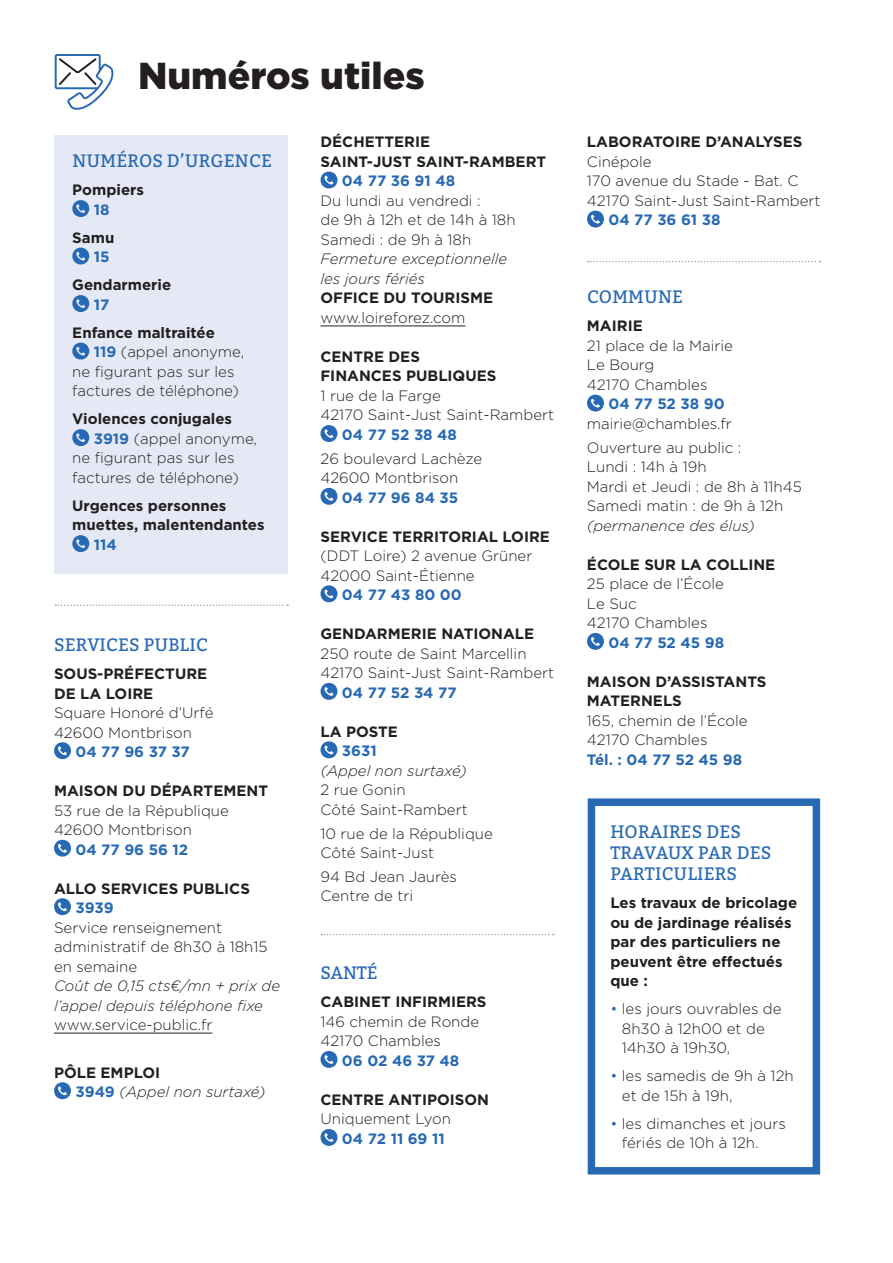
<style>
.page{position:relative;width:893px;height:1263px;background:#fff}
.page>*{position:absolute;margin:0;border:0;box-sizing:border-box;transform-origin:0 0}
.t1{font:900 37.5px "Gotham";color:#231f20}
.t2{font:18px/21px "Bitter";letter-spacing:.01em;color:#2869b3}
.t3{font:300 15px/19.5px "Gotham";color:#231f20}
.t4{font:700 15px/19.5px "Gotham";color:#231f20}
.t5{font:italic 300 15px/19.5px "Gotham";color:#231f20}
.t6{font:700 15px "Gotham";color:#2869b3}
.s1{font-weight:700;color:#2869b3}
.s2{font-weight:700;font-style:normal}
.s3{font-weight:700;font-style:normal;color:#2869b3}
.s4{color:#2869b3}
</style>
<div class="page">
<div style="left:588px;top:798px;width:232px;height:376px;border:8px solid #2869b3"></div>
<hr style="left:54px;top:1033px;width:158px;height:1px;background:#231f20">
<svg style="left:54px;top:742px;width:17px;height:18px"></svg>
<svg style="left:54px;top:839px;width:17px;height:18px"></svg>
<svg style="left:54px;top:898px;width:17px;height:18px"></svg>
<svg style="left:54px;top:1082px;width:17px;height:18px"></svg>
<svg style="left:321px;top:934px;width:233px;height:1px"></svg>
<svg style="left:588px;top:261px;width:232px;height:1px"></svg>
<svg style="left:55px;top:604px;width:233px;height:2px"></svg>
<hr style="left:320px;top:326px;width:145px;height:1px;background:#231f20">
<svg style="left:320px;top:171px;width:17px;height:18px"></svg>
<svg style="left:320px;top:425px;width:17px;height:17px"></svg>
<svg style="left:320px;top:487px;width:17px;height:18px"></svg>
<svg style="left:320px;top:585px;width:17px;height:18px"></svg>
<svg style="left:320px;top:683px;width:17px;height:17px"></svg>
<svg style="left:320px;top:741px;width:17px;height:18px"></svg>
<svg style="left:320px;top:1051px;width:17px;height:17px"></svg>
<svg style="left:320px;top:1129px;width:17px;height:17px"></svg>
<svg style="left:587px;top:210px;width:17px;height:18px"></svg>
<svg style="left:587px;top:394px;width:17px;height:18px"></svg>
<svg style="left:587px;top:633px;width:17px;height:17px"></svg>
<svg style="left:55px;top:54px;width:59px;height:56px"></svg>
<div style="left:54px;top:135px;width:234px;height:438px;background:#e5e9f5"></div>
<svg style="left:72px;top:200px;width:17px;height:17px"></svg>
<svg style="left:72px;top:247px;width:17px;height:18px"></svg>
<svg style="left:72px;top:295px;width:17px;height:17px"></svg>
<svg style="left:72px;top:342px;width:17px;height:18px"></svg>
<svg style="left:72px;top:429px;width:17px;height:17px"></svg>
<svg style="left:72px;top:535px;width:17px;height:17px"></svg>
<h1 class="t1" style="left:138px;top:54px;width:288px">Numéros utiles</h1>
<p class="t2" style="left:72px;top:151px;width:201px">NUMÉROS D’URGENCE</p>
<p class="t4" style="left:72px;top:180px;width:73px">Pompiers</p>
<p class="t6" style="left:94px;top:200px;width:17px">18</p>
<p class="t4" style="left:72px;top:228px;width:44px">Samu</p>
<p class="t6" style="left:94px;top:247px;width:17px">15</p>
<p class="t4" style="left:72px;top:275px;width:101px">Gendarmerie</p>
<p class="t6" style="left:94px;top:295px;width:17px">17</p>
<p class="t4" style="left:72px;top:323px;width:144px">Enfance maltraitée</p>
<p class="t3" style="left:94px;top:342px;width:152px"><span class="s1">119</span> (appel anonyme,</p>
<p class="t3" style="left:72px;top:361px;width:164px">ne figurant pas sur les</p>
<p class="t3" style="left:72px;top:381px;width:168px">factures de téléphone)</p>
<p class="t4" style="left:72px;top:409px;width:161px">Violences conjugales</p>
<p class="t3" style="left:94px;top:428px;width:165px"><span class="s1">3919</span> (appel anonyme,</p>
<p class="t3" style="left:72px;top:448px;width:164px">ne figurant pas sur les</p>
<p class="t3" style="left:72px;top:467px;width:168px">factures de téléphone)</p>
<p class="t4" style="left:72px;top:496px;width:194px">Urgences personnes muettes, malentendantes</p>
<p class="t6" style="left:94px;top:535px;width:24px">114</p>
<p class="t2" style="left:54px;top:634px;width:155px">SERVICES PUBLIC</p>
<p class="t4" style="left:54px;top:664px;width:155px">SOUS-PRÉFECTURE<br>DE LA LOIRE</p>
<p class="t3" style="left:54px;top:703px;width:161px">Square Honoré d’Urfé<br>42600 Montbrison</p>
<p class="t6" style="left:76px;top:742px;width:116px">04 77 96 37 37</p>
<p class="t4" style="left:54px;top:781px;width:216px">MAISON DU DÉPARTEMENT</p>
<p class="t3" style="left:54px;top:800px;width:176px">53 rue de la République<br>42600 Montbrison</p>
<p class="t6" style="left:76px;top:839px;width:114px">04 77 96 56 12</p>
<p class="t4" style="left:54px;top:878px;width:197px">ALLO SERVICES PUBLICS</p>
<p class="t6" style="left:76px;top:898px;width:40px">3939</p>
<p class="t3" style="left:54px;top:917px;width:215px">Service renseignement administratif de 8h30 à 18h15 en semaine</p>
<p class="t5" style="left:54px;top:976px;width:228px">Coût de 0,15 cts€/mn + prix de l’appel depuis téléphone fixe</p>
<p class="t3" style="left:54px;top:1015px;width:160px">www.service-public.fr</p>
<p class="t5" style="left:76px;top:1062px;width:192px;text-indent:-22px"><span class="s2">PÔLE EMPLOI<br></span><span class="s3">3949</span> (Appel non surtaxé)</p>
<p class="t4" style="left:320px;top:132px;width:227px">DÉCHETTERIE<br>SAINT-JUST SAINT-RAMBERT</p>
<p class="t6" style="left:342px;top:171px;width:115px">04 77 36 91 48</p>
<p class="t3" style="left:320px;top:190px;width:197px">Du lundi au vendredi :<br>de 9h à 12h et de 14h à 18h<br>Samedi : de 9h à 18h</p>
<p class="t5" style="left:320px;top:249px;width:188px">Fermeture exceptionnelle les jours fériés</p>
<p class="t4" style="left:320px;top:288px;width:174px">OFFICE DU TOURISME</p>
<p class="t3" style="left:320px;top:307px;width:147px">www.loireforez.com</p>
<p class="t4" style="left:320px;top:347px;width:177px">CENTRE DES<br>FINANCES PUBLIQUES</p>
<p class="t3" style="left:320px;top:385px;width:235px">1 rue de la Farge<br>42170 Saint-Just Saint-Rambert</p>
<p class="t6" style="left:342px;top:425px;width:117px">04 77 52 38 48</p>
<p class="t3" style="left:320px;top:448px;width:163px">26 boulevard Lachèze<br>42600 Montbrison</p>
<p class="t6" style="left:342px;top:487px;width:118px">04 77 96 84 35</p>
<p class="t4" style="left:320px;top:526px;width:231px">SERVICE TERRITORIAL LOIRE</p>
<p class="t3" style="left:320px;top:546px;width:213px">(DDT Loire) 2 avenue Grüner<br>42000 Saint-Étienne</p>
<p class="t6" style="left:342px;top:585px;width:121px">04 77 43 80 00</p>
<p class="t4" style="left:320px;top:624px;width:215px">GENDARMERIE NATIONALE</p>
<p class="t3" style="left:320px;top:643px;width:235px">250 route de Saint Marcellin<br>42170 Saint-Just Saint-Rambert</p>
<p class="t6" style="left:342px;top:682px;width:116px">04 77 52 34 77</p>
<p class="t4" style="left:320px;top:721px;width:79px">LA POSTE</p>
<p class="t6" style="left:342px;top:741px;width:36px">3631</p>
<p class="t5" style="left:320px;top:760px;width:148px">(Appel non surtaxé)</p>
<p class="t3" style="left:320px;top:780px;width:149px">2 rue Gonin<br>Côté Saint-Rambert</p>
<p class="t3" style="left:320px;top:823px;width:174px">10 rue de la République<br>Côté Saint-Just</p>
<p class="t3" style="left:320px;top:866px;width:138px">94 Bd Jean Jaurès<br>Centre de tri</p>
<p class="t2" style="left:321px;top:963px;width:59px">SANTÉ</p>
<p class="t4" style="left:320px;top:992px;width:168px">CABINET INFIRMIERS</p>
<p class="t3" style="left:320px;top:1011px;width:160px">146 chemin de Ronde<br>42170 Chambles</p>
<p class="t6" style="left:342px;top:1050px;width:119px">06 02 46 37 48</p>
<p class="t4" style="left:320px;top:1090px;width:170px">CENTRE ANTIPOISON</p>
<p class="t3" style="left:320px;top:1109px;width:132px">Uniquement Lyon</p>
<p class="t6" style="left:342px;top:1128px;width:104px">04 72 11 69 11</p>
<p class="t4" style="left:587px;top:132px;width:217px">LABORATOIRE D’ANALYSES</p>
<p class="t3" style="left:587px;top:151px;width:235px">Cinépole<br>170 avenue du Stade - Bat. C<br>42170 Saint-Just Saint-Rambert</p>
<p class="t6" style="left:608px;top:210px;width:113px">04 77 36 61 38</p>
<p class="t2" style="left:587px;top:287px;width:98px">COMMUNE</p>
<p class="t4" style="left:587px;top:316px;width:57px">MAIRIE</p>
<p class="t3" style="left:587px;top:335px;width:148px">21 place de la Mairie<br>Le Bourg<br>42170 Chambles</p>
<p class="t6" style="left:608px;top:394px;width:118px">04 77 52 38 90</p>
<p class="t3" style="left:587px;top:411px;width:156px;line-height:23.7px">mairie@chambles.fr<br>Ouverture au public :</p>
<p class="t3" style="left:587px;top:457px;width:216px">Lundi : 14h à 19h<br>Mardi et Jeudi : de 8h à 11h45<br>Samedi matin : de 9h à 12h</p>
<p class="t5" style="left:587px;top:515px;width:170px">(permanence des élus)</p>
<p class="t4" style="left:587px;top:554px;width:190px">ÉCOLE SUR LA COLLINE</p>
<p class="t3" style="left:587px;top:574px;width:138px">25 place de l’École<br>Le Suc<br>42170 Chambles</p>
<p class="t6" style="left:608px;top:632px;width:117px">04 77 52 45 98</p>
<p class="t4" style="left:587px;top:672px;width:181px">MAISON D’ASSISTANTS<br>MATERNELS</p>
<p class="t3" style="left:587px;top:710px;width:162px">165, chemin de l’École<br>42170 Chambles</p>
<p class="t6" style="left:587px;top:749px;width:157px">Tél. : 04 77 52 45 98</p>
<p class="t2" style="left:610px;top:821px;width:162px">HORAIRES DES<br>TRAVAUX PAR DES<br>PARTICULIERS</p>
<p class="t4" style="left:610px;top:893px;width:188px">Les travaux de bricolage ou de jardinage réalisés par des particuliers ne peuvent être effectués que :</p>
<p class="t3" style="left:622px;top:998px;width:161px;text-indent:-12px"><span class="s4">•</span> les jours ouvrables de<br>8h30 à 12h00 et de<br>14h30 à 19h30,</p>
<p class="t3" style="left:622px;top:1065px;width:173px;text-indent:-12px"><span class="s4">•</span> les samedis de 9h à 12h et de 15h à 19h,</p>
<p class="t3" style="left:622px;top:1113px;width:165px;text-indent:-12px"><span class="s4">•</span> les dimanches et jours fériés de 10h à 12h.</p>
</div>
